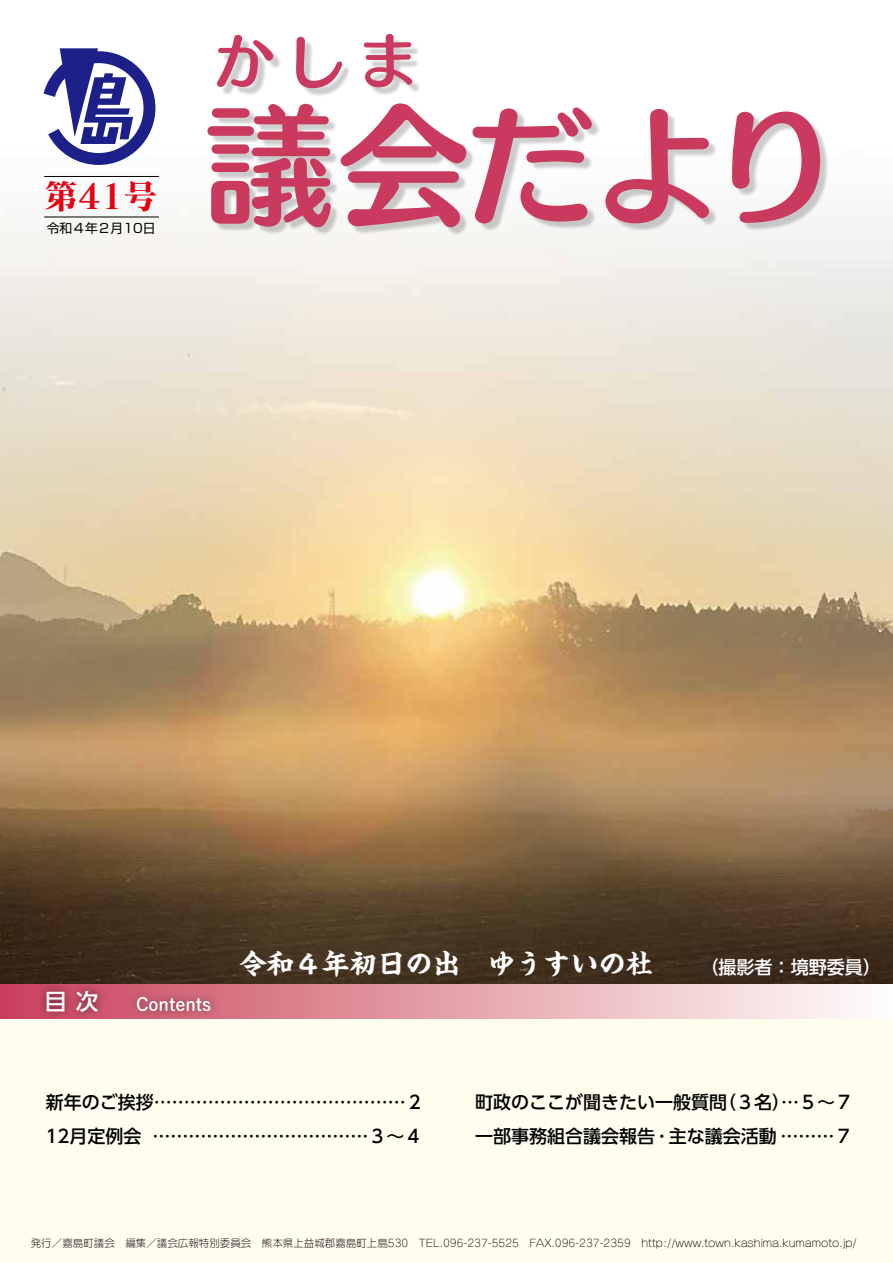
<style>
.page{position:relative;width:893px;height:1263px;background:#fff}
.page>*{position:absolute;margin:0;border:0;box-sizing:border-box;transform-origin:0 0}
.t1{font:130.5px "Humming Std B";letter-spacing:-.03em;color:#c93a5e}
.t2{font:60px "Humming Std B";color:#c93a5e}
.t3{font:34.5px "Matisse V Pro B";color:#e60012}
.t4{font:700 27.6px "Kaisho MCBK1 Pro De";color:#fff}
.t5{font:500 22.5px "UD Shin Go Pro";color:#fff}
.t6{font:500 18px/34px "UD Shin Go Pro";color:#000;text-align:right}
.t7{font:500 18px "UD Shin Go Pro";color:#fff}
.t8{font:500 18px "Yu Go";color:#fff}
.t9{font:12.75px "Shin Go Pro";color:#000}
.t10{font:10.5px "Seurat Pro L";color:#000}
</style>
<div class="page">
<img style="left:0;top:207px;width:893px;height:777px">
<div style="left:0;top:1009px;width:893px;height:254px;background:#fffeee"></div>
<hr style="left:44px;top:176px;width:115px;height:1px;background:#000">
<hr style="left:44px;top:217px;width:115px;height:1px;background:#000">
<svg style="left:44px;top:48px;width:111px;height:117px"></svg>
<div style="left:210px;top:106px;width:619px;height:130px;background:#000;opacity:.2"></div>
<div style="left:221px;top:37px;width:200px;height:60px;background:#000;opacity:.2"></div>
<svg style="left:0;top:984px;width:893px;height:34px"></svg>
<img style="left:32px;top:984px;width:79px;height:34px">
<img style="left:123px;top:984px;width:101px;height:34px">
<h3 class="t3" style="left:44px;top:174px;width:116px">第41号</h3>
<p class="t9" style="left:47px;top:217px;width:110px">令和４年２月10日</p>
<h2 class="t2" style="left:214px;top:16px;width:205px">かしま</h2>
<h1 class="t1" style="left:204px;top:68px;width:638px">議会だより</h1>
<h3 class="t4" style="left:239px;top:940px;width:416px">令和４年初日の出　ゆうすいの杜</h3>
<p class="t7" style="left:700px;top:953px;width:182px">（撮影者：境野委員(</p>
<p class="t5" style="left:45px;top:983px;width:55px">目次</p>
<p class="t8" style="left:136px;top:988px;width:77px">Contents</p>
<p class="t6" style="left:46px;top:1084px;width:379px">新年のご挨拶..........................................２....................................３~４</p>
<p class="t6" style="left:46px;top:1119px;width:97px">12月定例会</p>
<p class="t6" style="left:475px;top:1084px;width:379px;text-align:left">町政のここが聞きたい一般質問<br>一部事務組合議会報告･主な議会活動 .........７</p>
<p class="t6" style="left:718px;top:1084px;width:136px">（３名 . . .( ５〜７</p>
<p class="t10" style="left:31px;top:1236px;width:827px">発行／嘉島町議会　編集／議会広報特別委員会　熊本県上益城郡嘉島町上島530　TEL.096-237-5525　FAX.096-237-2359　http://www.town.kashima.kumamoto j p. /</p>
</div>
